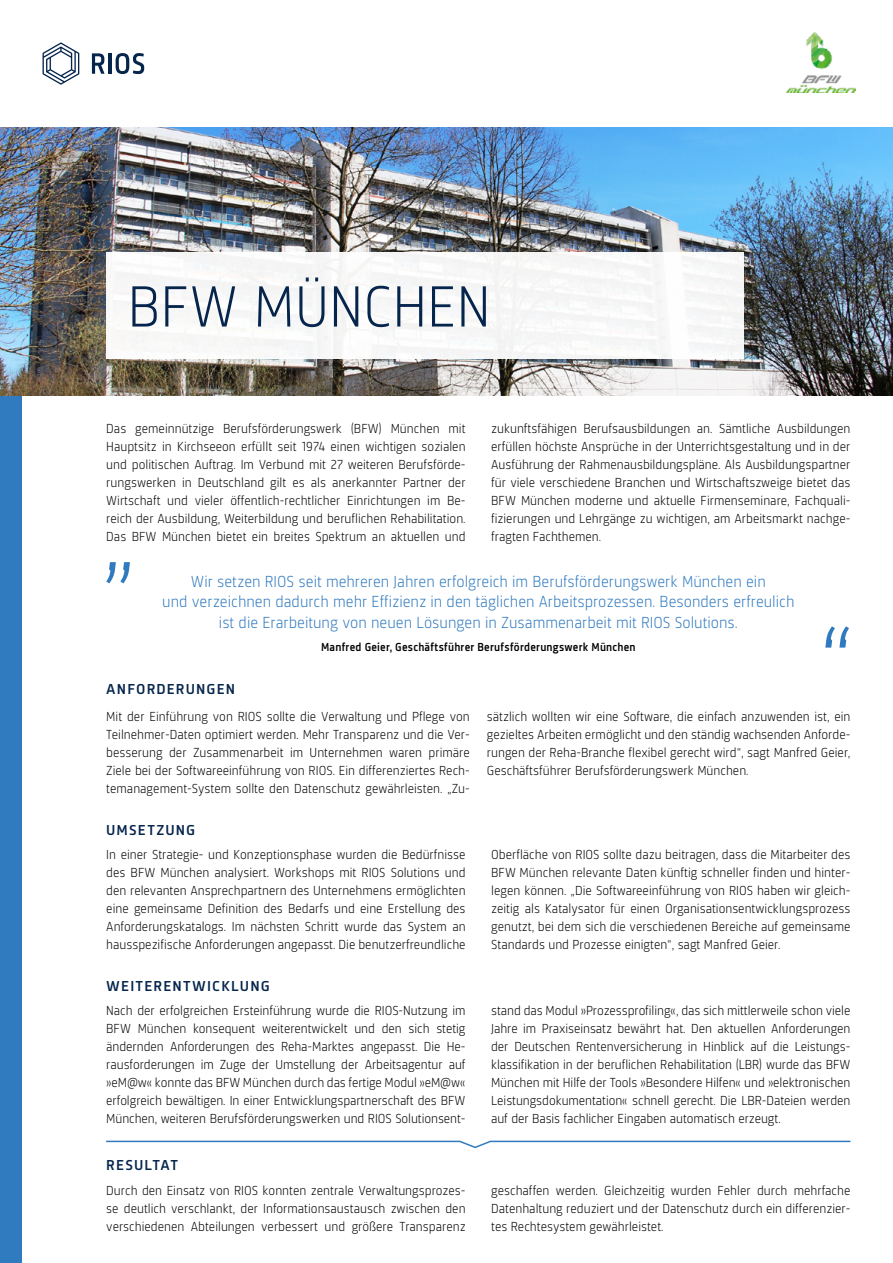
<style>
.page{position:relative;width:893px;height:1263px;background:#fff}
.page>*{position:absolute;margin:0;border:0;box-sizing:border-box;transform-origin:0 0}
.t1{font:300 60px "Sinews Sans Pro";color:#06254c}
.t2{font:300 16.5px/20.4px "Sinews Sans Pro";color:#307abf;text-align:center}
.t3{font:500 14.85px "Sinews Sans Pro";letter-spacing:.065em;color:#06254c;scale:1.11 1}
.t4{font:300 13.5px/18px "Sinews Sans Pro";color:#000;text-align:justify}
.t5{font:500 12px "Sinews Sans Pro";letter-spacing:.015em;color:#000}
</style>
<div class="page">
<svg style="left:43px;top:43px;width:36px;height:42px"></svg>
<svg style="left:92px;top:53px;width:13px;height:21px"></svg>
<hr style="left:108px;top:53px;width:4px;height:21px;background:#06254c">
<svg style="left:116px;top:53px;width:28px;height:21px"></svg>
<div style="left:0;top:395px;width:21px;height:868px;background:#307abf"></div>
<img style="left:0;top:128px;width:893px;height:267px">
<div style="left:106px;top:253px;width:638px;height:106px;background:#f8f8f8"></div>
<svg style="left:106px;top:1140px;width:745px;height:9px"></svg>
<svg style="left:106px;top:562px;width:24px;height:21px"></svg>
<svg style="left:825px;top:626px;width:24px;height:22px"></svg>
<img style="left:786px;top:33px;width:69px;height:59px">
<h1 class="t1" style="left:128px;top:274px;width:365px">BFW MÜNCHEN</h1>
<p class="t4" style="left:106px;top:419px;width:361px">Das gemeinnützige Berufsförderungswerk (BFW) München mit Hauptsitz in Kirchseeon erfüllt seit 1974 einen wichtigen sozialen und politischen Auftrag. Im Verbund mit 27 weiteren Berufsförde&shy;rungswerken in Deutschland gilt es als anerkannter Partner der Wirtschaft und vieler öffentlich-rechtlicher Einrichtungen im Be&shy;reich der Ausbildung, Weiterbildung und beruflichen Rehabilitation.<br>Das BFW München bietet ein breites Spektrum an aktuellen und</p>
<p class="t4" style="left:491px;top:419px;width:361px">zukunftsfähigen Berufsausbildungen an. Sämtliche Ausbildungen erfüllen höchste Ansprüche in der Unterrichtsgestaltung und in der Ausführung der Rahmenausbildungspläne. Als Ausbildungspartner für viele verschiedene Branchen und Wirtschaftszweige bietet das BFW München moderne und aktuelle Firmenseminare, Fachquali&shy;fizierungen und Lehrgänge zu wichtigen, am Arbeitsmarkt nachge&shy;fragten Fachthemen.</p>
<p class="t2" style="left:162px;top:571px;width:634px">Wir setzen RIOS seit mehreren Jahren erfolgreich im Berufsförderungswerk München ein<br>und verzeichnen dadurch mehr Effizienz in den täglichen Arbeitsprozessen. Besonders erfreulich ist die Erarbeitung von neuen Lösungen in Zusammenarbeit mit RIOS Solutions.</p>
<p class="t5" style="left:321px;top:640px;width:316px">Manfred Geier, Geschäftsführer Berufsförderungswerk München</p>
<p class="t3" style="left:106px;top:680px;width:117px">ANFORDERUNGEN</p>
<p class="t4" style="left:106px;top:707px;width:365px">Mit der Einführung von RIOS sollte die Verwaltung und Pflege von Teilnehmer-Daten optimiert werden. Mehr Transparenz und die Ver&shy;besserung der Zusammenarbeit im Unternehmen waren primäre Ziele bei der Softwareeinführung von RIOS. Ein differenziertes Rech&shy;temanagement-System sollte den Datenschutz gewährleisten. „Zu-</p>
<p class="t4" style="left:487px;top:707px;width:365px">sätzlich wollten wir eine Software, die einfach anzuwenden ist, ein gezieltes Arbeiten ermöglicht und den ständig wachsenden Anforde&shy;rungen der Reha-Branche flexibel gerecht wird“, sagt Manfred Geier, Geschäftsführer Berufsförderungswerk München.</p>
<p class="t3" style="left:106px;top:821px;width:82px">UMSETZUNG</p>
<p class="t4" style="left:106px;top:845px;width:361px">In einer Strategie- und Konzeptionsphase wurden die Bedürfnisse des BFW München analysiert. Workshops mit RIOS Solutions und den relevanten Ansprechpartnern des Unternehmens ermöglichten eine gemeinsame Definition des Bedarfs und eine Erstellung des Anforderungskatalogs. Im nächsten Schritt wurde das System an hausspezifische Anforderungen angepasst. Die benutzerfreundliche</p>
<p class="t4" style="left:491px;top:845px;width:361px">Oberfläche von RIOS sollte dazu beitragen, dass die Mitarbeiter des BFW München relevante Daten künftig schneller finden und hinter&shy;legen können. „Die Softwareeinführung von RIOS haben wir gleich&shy;zeitig als Katalysator für einen Organisationsentwicklungsprozess genutzt, bei dem sich die verschiedenen Bereiche auf gemeinsame Standards und Prozesse einigten“, sagt Manfred Geier.</p>
<p class="t3" style="left:106px;top:978px;width:149px">WEITERENTWICKLUNG</p>
<p class="t4" style="left:106px;top:1001px;width:361px">Nach der erfolgreichen Ersteinführung wurde die RIOS-Nutzung im BFW München konsequent weiterentwickelt und den sich stetig ändernden Anforderungen des Reha-Marktes angepasst. Die He&shy;rausforderungen im Zuge der Umstellung der Arbeitsagentur auf »eM@w« konnte das BFW München durch das fertige Modul »eM@w« erfolgreich bewältigen. In einer Entwicklungspartnerschaft des BFW München, weiteren Berufsförderungswerken und RIOS Solutionsent-</p>
<p class="t4" style="left:491px;top:1001px;width:361px">stand das Modul »Prozessprofiling«, das sich mittlerweile schon viele Jahre im Praxiseinsatz bewährt hat. Den aktuellen Anforderungen der Deutschen Rentenversicherung in Hinblick auf die Leistungs&shy;klassifikation in der beruflichen Rehabilitation (LBR) wurde das BFW München mit Hilfe der Tools »Besondere Hilfen« und »elektronischen Leistungsdokumentation« schnell gerecht. Die LBR-Dateien werden auf der Basis fachlicher Eingaben automatisch erzeugt.</p>
<p class="t3" style="left:106px;top:1157px;width:66px">RESULTAT</p>
<p class="t4" style="left:106px;top:1181px;width:361px">Durch den Einsatz von RIOS konnten zentrale Verwaltungsprozes&shy;se deutlich verschlankt, der Informationsaustausch zwischen den verschiedenen Abteilungen verbessert und größere Transparenz</p>
<p class="t4" style="left:491px;top:1181px;width:361px">geschaffen werden. Gleichzeitig wurden Fehler durch mehrfache Datenhaltung reduziert und der Datenschutz durch ein differenzier&shy;tes Rechtesystem gewährleistet.</p>
</div>
